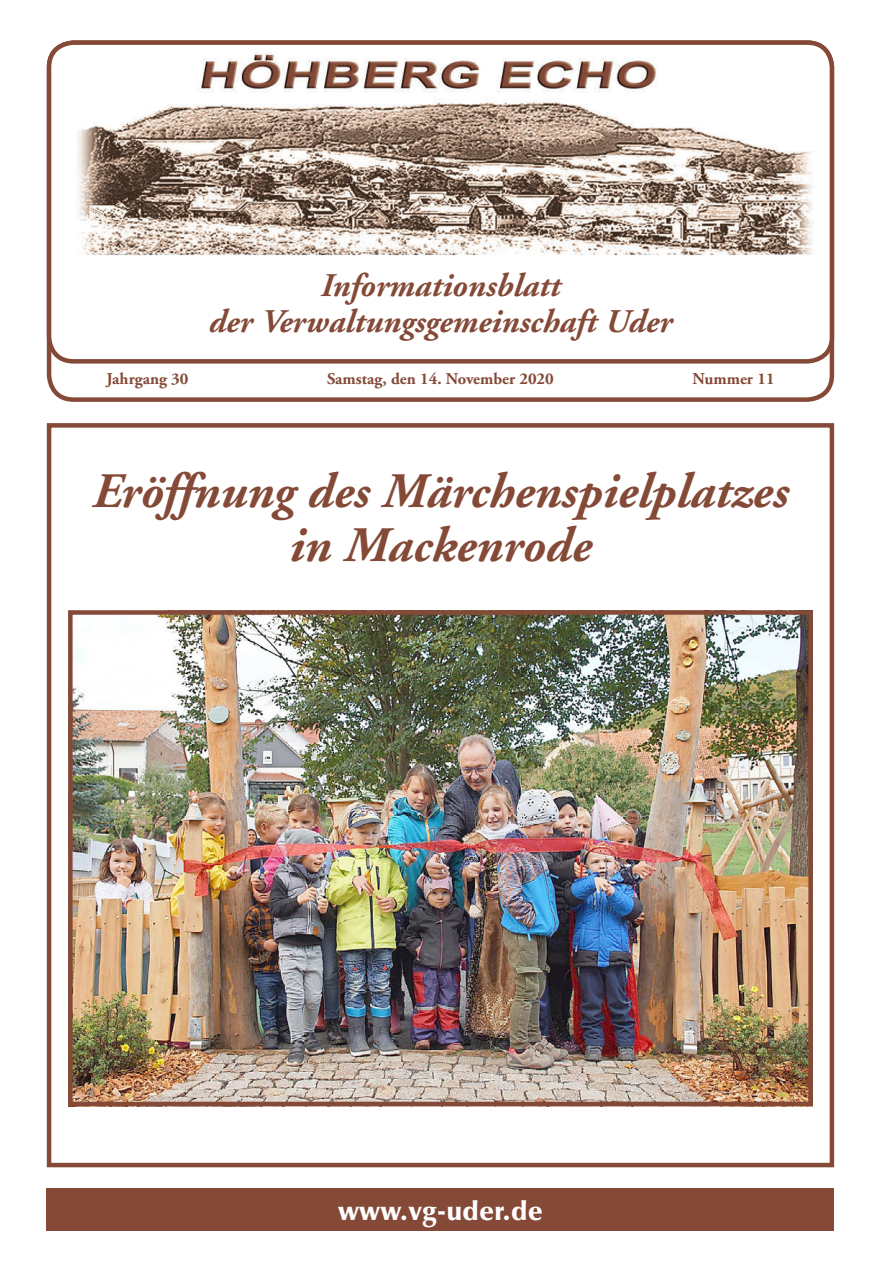
<style>
.page{position:relative;width:881px;height:1263px;background:#fff}
.page>*{position:absolute;margin:0;border:0;box-sizing:border-box;transform-origin:0 0}
.rtertgdf{font:italic 700 49.5px/54px "Adobe Garamond LT";color:#844a37;text-align:center}
.t1{font:italic 700 33px "Adobe Garamond LT";color:#844a37}
.t2{font:900 27px "Optima LT";color:#fff}
.t3{font:700 16.5px "Adobe Garamond LT";color:#844a37}
</style>
<div class="page">
<div style="left:47px;top:1188px;width:786px;height:43px;background:#844a37"></div>
<div style="left:47px;top:423px;width:786px;height:744px;border:4px solid #844a37"></div>
<img style="left:78px;top:53px;width:735px;height:203px">
<div style="left:47px;top:40px;width:786px;height:324px;border:4px solid #844a37;border-radius:25px"></div>
<img style="left:73px;top:615px;width:734px;height:486px">
<div style="left:68px;top:610px;width:744px;height:496px;border:4px solid #844a37"></div>
<p class="t1" style="left:320px;top:266px;width:241px">Informationsblatt</p>
<p class="t1" style="left:209px;top:302px;width:465px">der Verwaltungsgemeinschaft Uder</p>
<p class="t3" style="left:106px;top:369px;width:84px">Jahrgang 30</p>
<p class="t3" style="left:327px;top:369px;width:228px">Samstag, den 14. November 2020</p>
<p class="t3" style="left:692px;top:369px;width:83px">Nummer 11</p>
<p class="rtertgdf" style="left:92px;top:465px;width:697px">Eröffnung des Märchenspielplatzes in Mackenrode</p>
<p class="t2" style="left:338px;top:1195px;width:206px">www.vg-uder.de</p>
</div>
